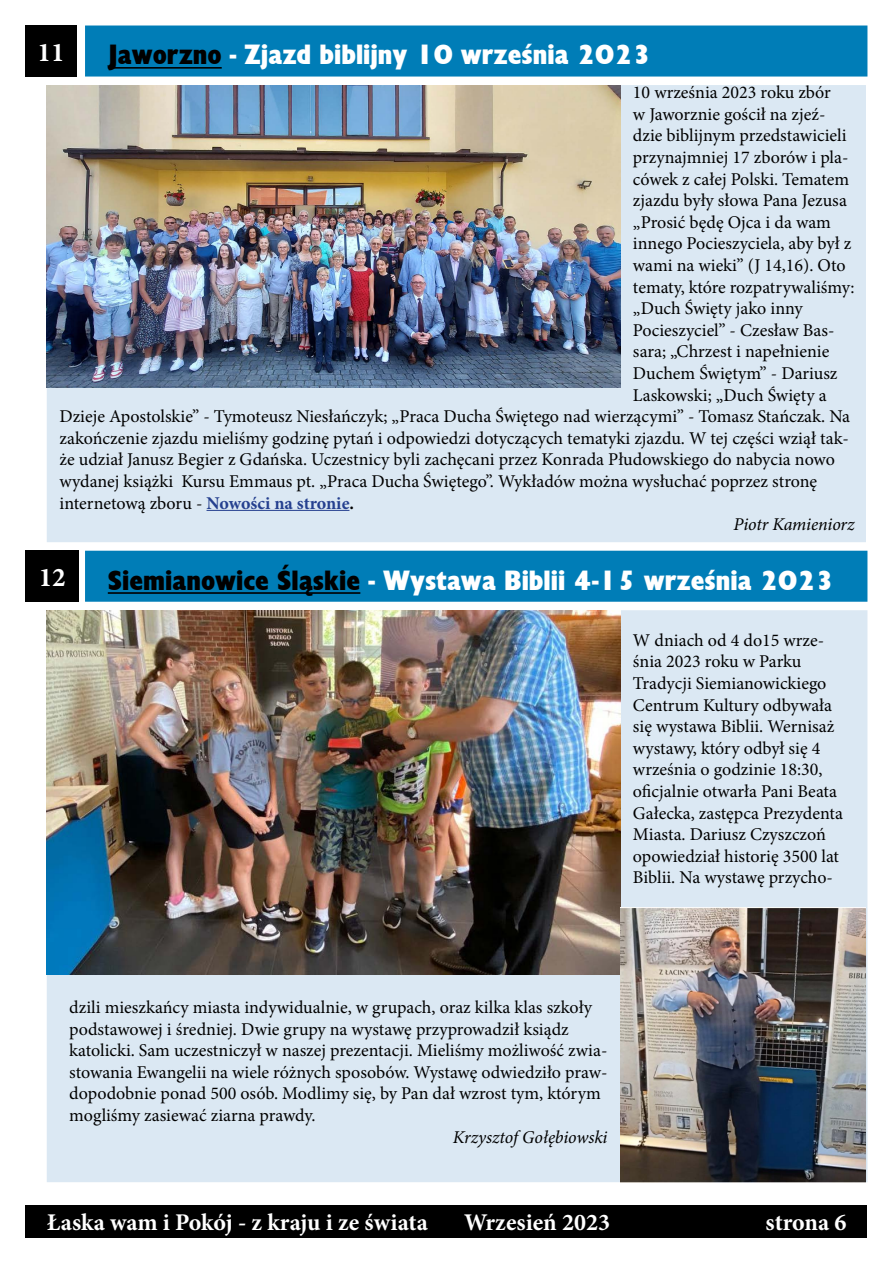
<style>
.page{position:relative;width:893px;height:1263px;background:#fff}
.page>*{position:absolute;margin:0;border:0;box-sizing:border-box;transform-origin:0 0}
.t1{font:900 27px "EFN Gilead";color:#fff}
.t2{font:700 27px "Minion Pro";color:#fff}
.t3{font:700 24px "Minion Pro";color:#fff}
.t4{font:18px/21.6px "Minion Pro";color:#000}
.t5{font:italic 18px "Minion Pro";letter-spacing:-.01em;color:#000}
.s1{color:#000}
.s2{font-weight:700;color:#25408f}
.s3{font-weight:700}
</style>
<div class="page">
<div style="left:26px;top:1204px;width:841px;height:33px;background:#000"></div>
<div style="left:58px;top:96px;width:797px;height:435px;background:#dbe8f3"></div>
<div style="left:47px;top:85px;width:819px;height:457px;border:22px solid #dbe8f3"></div>
<div style="left:86px;top:26px;width:781px;height:50px;background:#007db7"></div>
<hr style="left:108px;top:67px;width:114px;height:2px;background:#000">
<div style="left:85px;top:26px;width:782px;height:51px;border:2px solid #007db7"></div>
<div style="left:26px;top:26px;width:51px;height:51px;background:#000"></div>
<hr style="left:207px;top:510px;width:142px;height:1px;background:#25408f">
<img style="left:47px;top:85px;width:573px;height:302px">
<div style="left:86px;top:551px;width:781px;height:50px;background:#007db7"></div>
<hr style="left:108px;top:592px;width:252px;height:2px;background:#000">
<div style="left:85px;top:551px;width:782px;height:51px;border:2px solid #007db7"></div>
<div style="left:26px;top:551px;width:53px;height:51px;background:#000"></div>
<div style="left:58px;top:621px;width:798px;height:550px;background:#dbe8f3"></div>
<div style="left:47px;top:610px;width:820px;height:572px;border:22px solid #dbe8f3"></div>
<img style="left:47px;top:610px;width:573px;height:364px">
<img style="left:620px;top:908px;width:246px;height:274px">
<h1 class="t2" style="left:38px;top:33px;width:29px">11</h1>
<h1 class="t1" style="left:108px;top:38px;width:545px"><span class="s1">Jaworzno</span> - Zjazd biblijny 10 września 2023</h1>
<p class="t4" style="left:633px;top:82px;width:199px">10 września 2023 roku zbór</p>
<p class="t4" style="left:633px;top:103px;width:194px">w Jaworznie gościł na zjeź-</p>
<p class="t4" style="left:633px;top:125px;width:215px">dzie biblijnym przedstawicieli</p>
<p class="t4" style="left:633px;top:146px;width:217px">przynajmniej 17 zborów i pla-</p>
<p class="t4" style="left:633px;top:168px;width:218px">cówek z całej Polski. Tematem</p>
<p class="t4" style="left:633px;top:190px;width:215px">zjazdu były słowa Pana Jezusa</p>
<p class="t4" style="left:633px;top:211px;width:199px">„Prosić będę Ojca i da wam</p>
<p class="t4" style="left:633px;top:233px;width:220px">innego Pocieszyciela, aby był z</p>
<p class="t4" style="left:633px;top:254px;width:214px">wami na wieki” (J 14,16). Oto</p>
<p class="t4" style="left:633px;top:276px;width:223px">tematy, które rozpatrywaliśmy:</p>
<p class="t4" style="left:633px;top:298px;width:171px">„Duch Święty jako inny</p>
<p class="t4" style="left:633px;top:319px;width:203px">Pocieszyciel” - Czesław Bas-</p>
<p class="t4" style="left:633px;top:341px;width:198px">sara; „Chrzest i napełnienie</p>
<p class="t4" style="left:633px;top:362px;width:206px">Duchem Świętym” - Dariusz</p>
<p class="t4" style="left:633px;top:384px;width:195px">Laskowski; „Duch Święty a</p>
<p class="t4" style="left:60px;top:406px;width:792px">Dzieje Apostolskie” - Tymoteusz Niesłańczyk; „Praca Ducha Świętego nad wierzącymi” - Tomasz Stańczak. Na</p>
<p class="t4" style="left:60px;top:427px;width:791px">zakończenie zjazdu mieliśmy godzinę pytań i odpowiedzi dotyczących tematyki zjazdu. W tej części wziął tak-</p>
<p class="t4" style="left:60px;top:449px;width:777px">że udział Janusz Begier z Gdańska. Uczestnicy byli zachęcani przez Konrada Płudowskiego do nabycia nowo</p>
<p class="t4" style="left:60px;top:470px;width:759px">wydanej książki Kursu Emmaus pt. „Praca Ducha Świętego”. Wykładów można wysłuchać poprzez stronę</p>
<p class="t4" style="left:60px;top:492px;width:296px">internetową zboru - <span class="s2">Nowości na stronie</span><span class="s3">.</span></p>
<p class="t5" style="left:733px;top:512px;width:123px">Piotr Kamieniorz</p>
<h1 class="t2" style="left:39px;top:558px;width:28px">12</h1>
<h1 class="t1" style="left:108px;top:563px;width:728px"><span class="s1">Siemianowice Śląskie</span> - Wystawa Biblii 4-15 września 2023</h1>
<p class="t4" style="left:633px;top:629px;width:212px">W dniach od 4 do15 wrze&shy;śnia 2023 roku w Parku<br>Tradycji Siemianowickiego<br>Centrum Kultury odbywała się wystawa Biblii. Wernisaż wystawy, który odbył się 4 września o godzinie 18:30, oficjalnie otwarła Pani Beata<br>Gałecka, zastępca Prezydenta<br>Miasta. Dariusz Czyszczoń opowiedział historię 3500 lat<br>Biblii. Na wystawę przycho-</p>
<p class="t4" style="left:69px;top:996px;width:540px">dzili mieszkańcy miasta indywidualnie, w grupach, oraz kilka klas szkoły podstawowej i średniej. Dwie grupy na wystawę przyprowadził ksiądz katolicki. Sam uczestniczył w naszej prezentacji. Mieliśmy możliwość zwia&shy;stowania Ewangelii na wiele różnych sposobów. Wystawę odwiedziło praw&shy;dopodobnie ponad 500 osób. Modlimy się, by Pan dał wzrost tym, którym mogliśmy zasiewać ziarna prawdy.</p>
<p class="t5" style="left:453px;top:1125px;width:156px">Krzysztof Gołębiowski</p>
<h2 class="t3" style="left:47px;top:1205px;width:383px">Łaska wam i Pokój - z kraju i ze świata</h2>
<h2 class="t3" style="left:464px;top:1205px;width:147px">Wrzesień 2023</h2>
<h2 class="t3" style="left:766px;top:1205px;width:82px">strona 6</h2>
</div>
